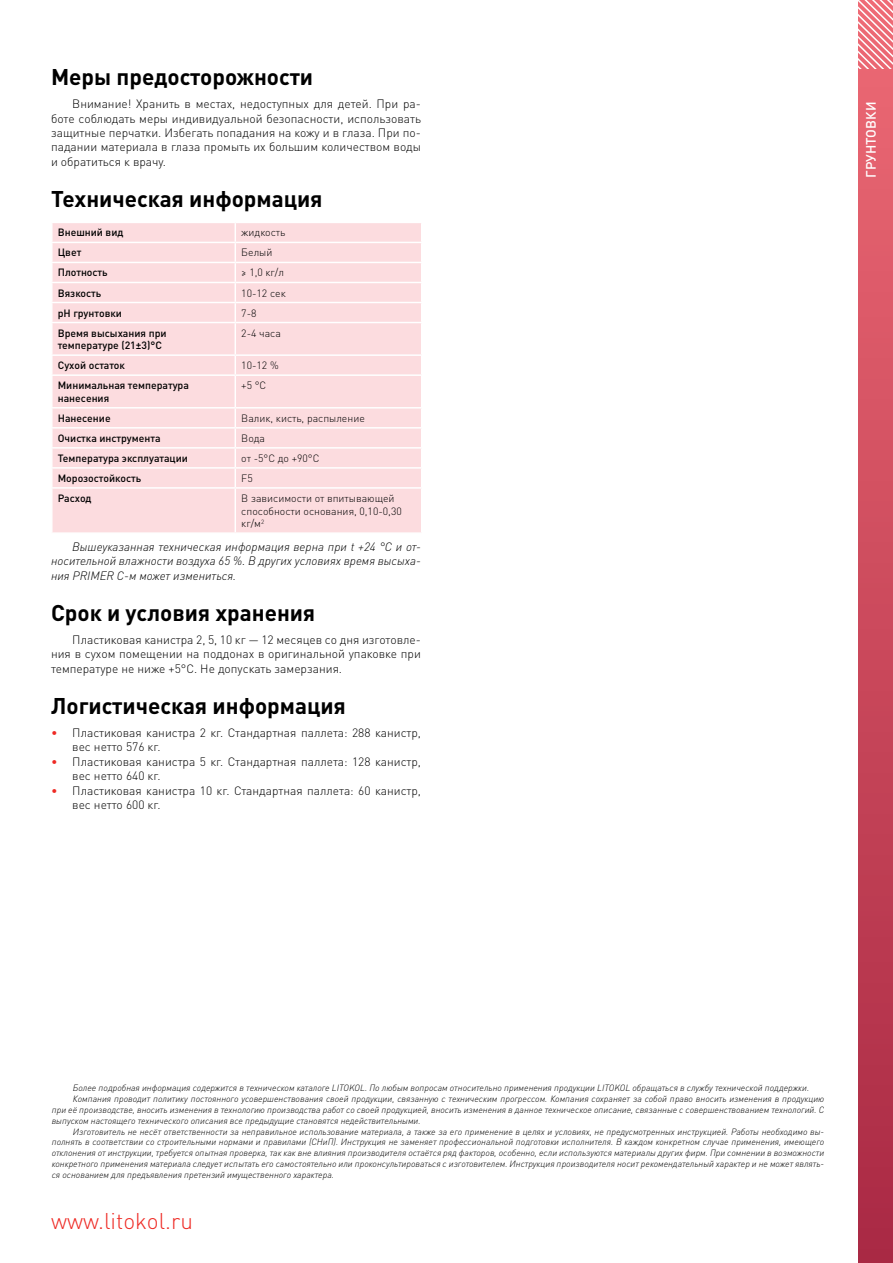
<style>
.page{position:relative;width:893px;height:1263px;background:#fff}
.page>*{position:absolute;margin:0;border:0;box-sizing:border-box;transform-origin:0 0}
.t1{font:700 22.5px "DIN Pro";color:#000}
.t2{font:300 22.5px "DIN Pro";color:#ee2a24}
.t3{font:500 13.5px "DIN Pro";color:#fff}
.t4{font:300 12px/14.4px "DIN Pro";color:#000}
.t5{font:italic 300 12px/14.4px "DIN Pro";color:#000;text-align:justify}
.t6{font:500 10.5px/12.6px "DIN Pro";color:#000}
.t7{font:300 10.5px/12.6px "DIN Pro";color:#000}
.t8{font:italic 300 9px "DIN Pro";color:#000}
.s1{color:#ee2a24}
</style>
<div class="page">
<div style="left:53px;top:223px;width:368px;height:309px;background:#fcdcdf"></div>
<svg style="left:52px;top:223px;width:1px;height:99px"></svg>
<svg style="left:52px;top:356px;width:1px;height:18px"></svg>
<svg style="left:52px;top:409px;width:1px;height:78px"></svg>
<svg style="left:235px;top:223px;width:1px;height:99px"></svg>
<hr style="left:235px;top:323px;width:1px;height:31px;background:#fff">
<svg style="left:235px;top:356px;width:1px;height:18px"></svg>
<hr style="left:235px;top:376px;width:1px;height:31px;background:#fff">
<svg style="left:235px;top:409px;width:1px;height:78px"></svg>
<hr style="left:235px;top:489px;width:1px;height:43px;background:#fff">
<hr style="left:51px;top:242px;width:184px;height:1px;background:#fff">
<hr style="left:235px;top:242px;width:187px;height:1px;background:#fff">
<hr style="left:51px;top:262px;width:184px;height:1px;background:#fff">
<hr style="left:235px;top:262px;width:187px;height:1px;background:#fff">
<hr style="left:51px;top:282px;width:184px;height:1px;background:#fff">
<hr style="left:235px;top:282px;width:187px;height:1px;background:#fff">
<hr style="left:51px;top:302px;width:184px;height:1px;background:#fff">
<hr style="left:235px;top:302px;width:187px;height:1px;background:#fff">
<hr style="left:51px;top:322px;width:184px;height:1px;background:#fff">
<hr style="left:235px;top:322px;width:187px;height:1px;background:#fff">
<hr style="left:51px;top:354px;width:184px;height:2px;background:#fff">
<hr style="left:235px;top:354px;width:187px;height:2px;background:#fff">
<hr style="left:51px;top:374px;width:184px;height:2px;background:#fff">
<hr style="left:235px;top:374px;width:187px;height:2px;background:#fff">
<hr style="left:51px;top:407px;width:184px;height:2px;background:#fff">
<hr style="left:235px;top:407px;width:187px;height:2px;background:#fff">
<hr style="left:51px;top:427px;width:184px;height:2px;background:#fff">
<hr style="left:235px;top:427px;width:187px;height:2px;background:#fff">
<hr style="left:51px;top:447px;width:184px;height:2px;background:#fff">
<hr style="left:235px;top:447px;width:187px;height:2px;background:#fff">
<hr style="left:51px;top:467px;width:184px;height:2px;background:#fff">
<hr style="left:235px;top:467px;width:187px;height:2px;background:#fff">
<hr style="left:51px;top:487px;width:184px;height:2px;background:#fff">
<hr style="left:235px;top:487px;width:187px;height:2px;background:#fff">
<div style="left:859px;top:0;width:34px;height:1263px;background:linear-gradient(to bottom,#ed6a75,#a92944)"></div>
<svg style="left:859px;top:0;width:34px;height:68px;background:#f1939b"></svg>
<h1 class="t1" style="left:51px;top:62px;width:264px">Меры предосторожности</h1>
<p class="t4" style="left:51px;top:96px;width:371px;text-align:justify;text-indent:21px">Внимание! Хранить в местах, недоступных для детей. При ра&shy;боте соблюдать меры индивидуальной безопасности, использовать защитные перчатки. Избегать попадания на кожу и в глаза. При по&shy;падании материала в глаза промыть их большим количеством воды и обратиться к врачу.</p>
<h1 class="t1" style="left:51px;top:184px;width:273px">Техническая информация</h1>
<p class="t6" style="left:58px;top:226px;width:67px">Внешний вид</p>
<p class="t7" style="left:241px;top:226px;width:46px">жидкость</p>
<p class="t6" style="left:58px;top:246px;width:25px">Цвет</p>
<p class="t7" style="left:241px;top:246px;width:33px">Белый</p>
<p class="t6" style="left:58px;top:266px;width:51px">Плотность</p>
<p class="t7" style="left:241px;top:266px;width:44px">≥ 1,0 кг/л</p>
<p class="t6" style="left:58px;top:286px;width:45px">Вязкость</p>
<p class="t7" style="left:241px;top:286px;width:46px">10-12 сек</p>
<p class="t6" style="left:58px;top:306px;width:66px">pH грунтовки</p>
<p class="t7" style="left:241px;top:306px;width:17px">7-8</p>
<p class="t6" style="left:58px;top:326px;width:110px">Время высыхания при температуре (21±3)°С</p>
<p class="t7" style="left:241px;top:326px;width:41px">2-4 часа</p>
<p class="t6" style="left:58px;top:359px;width:69px">Сухой остаток</p>
<p class="t7" style="left:241px;top:359px;width:39px">10-12 %</p>
<p class="t6" style="left:58px;top:379px;width:133px">Минимальная температура нанесения</p>
<p class="t7" style="left:241px;top:379px;width:27px">+5 °С</p>
<p class="t6" style="left:58px;top:411px;width:54px">Нанесение</p>
<p class="t7" style="left:241px;top:411px;width:125px">Валик, кисть, распыление</p>
<p class="t6" style="left:58px;top:431px;width:104px">Очистка инструмента</p>
<p class="t7" style="left:241px;top:431px;width:25px">Вода</p>
<p class="t6" style="left:58px;top:451px;width:132px">Температура эксплуатации</p>
<p class="t7" style="left:241px;top:451px;width:80px">от -5°С до +90°С</p>
<p class="t6" style="left:58px;top:471px;width:85px">Морозостойкость</p>
<p class="t7" style="left:241px;top:471px;width:13px">F5</p>
<p class="t6" style="left:58px;top:491px;width:35px">Расход</p>
<p class="t7" style="left:241px;top:491px;width:162px">В зависимости от впитывающей способности основания, 0,10-0,30 кг/м<sup>2</sup></p>
<h3 class="t5" style="left:51px;top:538px;width:371px;text-indent:21px">Вышеуказанная техническая информация верна при t +24 °C и от&shy;носительной влажности воздуха 65 %. В других условиях время высыха&shy;ния PRIMER С-м может измениться.</h3>
<h1 class="t1" style="left:51px;top:597px;width:266px">Срок и условия хранения</h1>
<h3 class="t4" style="left:51px;top:632px;width:371px;text-align:justify;text-indent:21px">Пластиковая канистра 2, 5, 10 кг — 12 месяцев со дня изготовле&shy;ния в сухом помещении на поддонах в оригинальной упаковке при температуре не ниже +5°С. Не допускать замерзания.</h3>
<h1 class="t1" style="left:51px;top:691px;width:296px">Логистическая информация</h1>
<h3 class="t4" style="left:72px;top:725px;width:350px;text-indent:-21px"><span class="s1">•</span> Пластиковая канистра 2 кг. Стандартная паллета: 288 канистр, вес нетто 576 кг.</h3>
<h3 class="t4" style="left:72px;top:754px;width:350px;text-indent:-21px"><span class="s1">•</span> Пластиковая канистра 5 кг. Стандартная паллета: 128 канистр, вес нетто 640 кг.</h3>
<h3 class="t4" style="left:72px;top:783px;width:350px;text-indent:-21px"><span class="s1">•</span> Пластиковая канистра 10 кг. Стандартная паллета: 60 канистр, вес нетто 600 кг.</h3>
<h2 class="t3" style="left:862px;top:178px;width:78px;rotate:-90deg">ГРУНТОВКИ</h2>
<p class="t8" style="left:73px;top:1081px;width:738px">Более подробная информация содержится в техническом каталоге LITOKOL. По любым вопросам относительно применения продукции LITOKOL обращаться в службу технической поддержки.</p>
<p class="t8" style="left:73px;top:1092px;width:753px">Компания проводит политику постоянного усовершенствования своей продукции, связанную с техническим прогрессом. Компания сохраняет за собой право вносить изменения в продукцию</p>
<p class="t8" style="left:52px;top:1103px;width:774px">при её производстве, вносить изменения в технологию производства работ со своей продукцией, вносить изменения в данное техническое описание, связанные с совершенствованием технологий. С</p>
<p class="t8" style="left:52px;top:1114px;width:370px">выпуском настоящего технического описания все предыдущие становятся недействительными.</p>
<p class="t8" style="left:73px;top:1124px;width:753px">Изготовитель не несёт ответственности за неправильное использование материала, а также за его применение в целях и условиях, не предусмотренных инструкцией. Работы необходимо вы-</p>
<p class="t8" style="left:52px;top:1135px;width:774px">полнять в соответствии со строительными нормами и правилами (СНиП). Инструкция не заменяет профессиональной подготовки исполнителя. В каждом конкретном случае применения, имеющего</p>
<p class="t8" style="left:52px;top:1146px;width:774px">отклонения от инструкции, требуется опытная проверка, так как вне влияния производителя остаётся ряд факторов, особенно, если используются материалы других фирм. При сомнении в возможности</p>
<p class="t8" style="left:52px;top:1157px;width:774px">конкретного применения материала следует испытать его самостоятельно или проконсультироваться с изготовителем. Инструкция производителя носит рекомендательный характер и не может являть-</p>
<p class="t8" style="left:52px;top:1168px;width:284px">ся основанием для предъявления претензий имущественного характера.</p>
<h1 class="t2" style="left:51px;top:1205px;width:143px">www.litokol.ru</h1>
</div>
